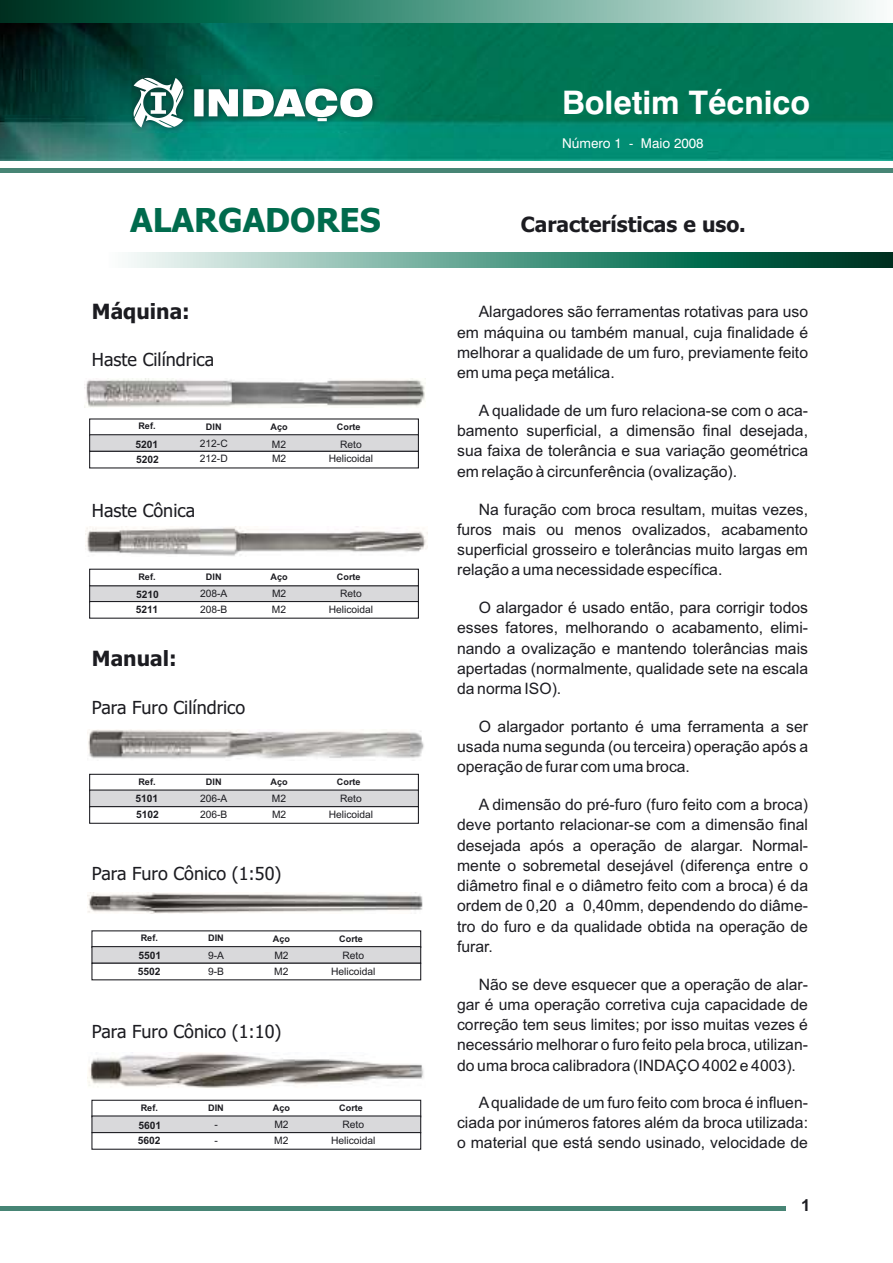
<style>
.page{position:relative;width:893px;height:1263px;background:#fff}
.page>*{position:absolute;margin:0;border:0;box-sizing:border-box;transform-origin:0 0}
.t1{font:700 33px "Tahoma";color:#006b4d}
.t2{font:700 32.4px "Swiss 721 BT";color:#fff}
.t3{font:700 21px "Tahoma";color:#1c1c21}
.t4{font:18px "Tahoma";color:#1c1c21}
.t5{font:700 16.5px "Arial";color:#1c1c21}
.t6{font:15.75px/20.2px "Arial";color:#1c1c21;text-align:justify}
.t7{font:13.5px "Swiss 721 BT";color:#fff}
.t8{font:10.2px/15.9px "Arial";color:#1c1c21;text-align:center}
.t9{font:700 10.2px/15.6px "Arial";color:#1c1c21}
.t10{font:700 9.15px "Arial";color:#1c1c21}
</style>
<div class="page">
<svg style="left:0;top:0;width:876px;height:23px;background:#5b9887"></svg>
<img style="left:0;top:23px;width:893px;height:137px">
<img style="left:133px;top:76px;width:246px;height:57px">
<svg style="left:134px;top:78px;width:239px;height:50px"></svg>
<div style="left:0;top:1206px;width:786px;height:5px;background:#478575"></div>
<svg style="left:128px;top:253px;width:765px;height:15px;background:#5b9887"></svg>
<hr style="left:0;top:168px;width:893px;height:4px;background:#478575">
<img style="left:86px;top:378px;width:339px;height:29px">
<svg style="left:89px;top:418px;width:330px;height:51px"></svg>
<img style="left:85px;top:527px;width:342px;height:29px">
<svg style="left:89px;top:568px;width:330px;height:51px"></svg>
<img style="left:87px;top:729px;width:337px;height:30px">
<svg style="left:89px;top:773px;width:330px;height:51px"></svg>
<img style="left:88px;top:892px;width:335px;height:21px">
<svg style="left:91px;top:930px;width:331px;height:51px"></svg>
<img style="left:87px;top:1052px;width:337px;height:36px">
<svg style="left:91px;top:1099px;width:331px;height:51px"></svg>
<h2 class="t2" style="left:562px;top:89px;width:250px">Boletim Técnico</h2>
<p class="t7" style="left:562px;top:137px;width:143px">Número 1 - Maio 2008</p>
<h1 class="t1" style="left:130px;top:207px;width:252px">ALARGADORES</h1>
<h3 class="t3" style="left:521px;top:216px;width:226px">Características e uso.</h3>
<h3 class="t3" style="left:92px;top:303px;width:99px">Máquina:</h3>
<p class="t4" style="left:92px;top:352px;width:124px">Haste Cilíndrica</p>
<p class="t10" style="left:138px;top:423px;width:19px">Ref.</p>
<p class="t10" style="left:206px;top:423px;width:17px">DIN</p>
<p class="t10" style="left:270px;top:423px;width:19px">Aço</p>
<p class="t10" style="left:337px;top:423px;width:25px">Corte</p>
<p class="t9" style="left:136px;top:452px;width:24px">5202</p>
<p class="t8" style="left:200px;top:452px;width:29px">212-D</p>
<p class="t8" style="left:272px;top:452px;width:16px">M2</p>
<p class="t8" style="left:329px;top:452px;width:46px">Helicoidal</p>
<p class="t9" style="left:136px;top:437px;width:24px">5201</p>
<p class="t8" style="left:200px;top:437px;width:29px">212-C</p>
<p class="t8" style="left:272px;top:437px;width:16px">M2</p>
<p class="t8" style="left:340px;top:437px;width:23px">Reto</p>
<p class="t4" style="left:92px;top:503px;width:105px">Haste Cônica</p>
<p class="t10" style="left:138px;top:573px;width:19px">Ref.</p>
<p class="t9" style="left:136px;top:587px;width:25px">5210<br>5211</p>
<h3 class="t3" style="left:92px;top:650px;width:86px">Manual:</h3>
<p class="t10" style="left:206px;top:573px;width:17px">DIN</p>
<p class="t8" style="left:200px;top:587px;width:29px">208-A</p>
<p class="t10" style="left:270px;top:573px;width:19px">Aço</p>
<p class="t8" style="left:272px;top:587px;width:16px">M2</p>
<p class="t8" style="left:200px;top:602px;width:29px">208-B</p>
<p class="t8" style="left:272px;top:603px;width:16px">M2</p>
<p class="t4" style="left:92px;top:701px;width:155px">Para Furo Cilíndrico</p>
<p class="t10" style="left:337px;top:573px;width:25px">Corte</p>
<p class="t8" style="left:329px;top:587px;width:46px">Reto<br>Helicoidal</p>
<p class="t10" style="left:138px;top:778px;width:19px">Ref.</p>
<p class="t10" style="left:206px;top:778px;width:17px">DIN</p>
<p class="t10" style="left:270px;top:778px;width:19px">Aço</p>
<p class="t10" style="left:337px;top:778px;width:25px">Corte</p>
<p class="t9" style="left:136px;top:807px;width:24px">5102</p>
<p class="t8" style="left:200px;top:807px;width:29px">206-B</p>
<p class="t8" style="left:272px;top:807px;width:16px">M2</p>
<p class="t8" style="left:329px;top:807px;width:46px">Helicoidal</p>
<p class="t9" style="left:136px;top:792px;width:24px">5101</p>
<p class="t8" style="left:200px;top:792px;width:29px">206-A</p>
<p class="t8" style="left:272px;top:792px;width:16px">M2</p>
<p class="t8" style="left:340px;top:792px;width:23px">Reto</p>
<p class="t4" style="left:92px;top:866px;width:191px">Para Furo Cônico (1:50)</p>
<p class="t10" style="left:141px;top:935px;width:19px">Ref.</p>
<p class="t9" style="left:138px;top:949px;width:25px">5501<br>5502</p>
<p class="t10" style="left:208px;top:935px;width:17px">DIN</p>
<p class="t8" style="left:208px;top:948px;width:17px">9-A</p>
<p class="t10" style="left:273px;top:935px;width:19px">Aço</p>
<p class="t8" style="left:274px;top:948px;width:16px">M2</p>
<p class="t8" style="left:208px;top:964px;width:17px">9-B</p>
<p class="t8" style="left:274px;top:964px;width:16px">M2</p>
<p class="t4" style="left:92px;top:1024px;width:191px">Para Furo Cônico (1:10)</p>
<p class="t10" style="left:141px;top:1104px;width:19px">Ref.</p>
<p class="t9" style="left:138px;top:1118px;width:25px">5601<br>5602</p>
<p class="t10" style="left:208px;top:1104px;width:17px">DIN</p>
<p class="t8" style="left:214px;top:1118px;width:5px">-</p>
<p class="t10" style="left:273px;top:1104px;width:19px">Aço</p>
<p class="t8" style="left:274px;top:1118px;width:16px">M2</p>
<p class="t8" style="left:214px;top:1133px;width:5px">-</p>
<p class="t8" style="left:274px;top:1134px;width:16px">M2</p>
<p class="t10" style="left:339px;top:935px;width:25px">Corte</p>
<p class="t8" style="left:331px;top:948px;width:46px">Reto<br>Helicoidal</p>
<p class="t10" style="left:339px;top:1104px;width:25px">Corte</p>
<p class="t8" style="left:331px;top:1118px;width:46px">Reto<br>Helicoidal</p>
<p class="t6" style="left:457px;top:303px;width:352px;text-indent:22px">Alargadores são ferramentas rotativas para uso em máquina ou também manual, cuja finalidade é melhorar a qualidade de um furo, previamente feito em uma peça metálica.</p>
<p class="t6" style="left:457px;top:402px;width:352px;text-indent:22px">A qualidade de um furo relaciona-se com o aca&shy;bamento superficial, a dimensão final desejada, sua faixa de tolerância e sua variação geométrica em relação à circunferência (ovalização).</p>
<p class="t6" style="left:457px;top:500px;width:352px;text-indent:22px">Na furação com broca resultam, muitas vezes, furos mais ou menos ovalizados, acabamento superficial grosseiro e tolerâncias muito largas em relação a uma necessidade específica.</p>
<p class="t6" style="left:457px;top:599px;width:352px;text-indent:22px">O alargador é usado então, para corrigir todos esses fatores, melhorando o acabamento, elimi&shy;nando a ovalização e mantendo tolerâncias mais apertadas (normalmente, qualidade sete na escala da norma ISO).</p>
<p class="t6" style="left:457px;top:718px;width:352px;text-indent:22px">O alargador portanto é uma ferramenta a ser usada numa segunda (ou terceira) operação após a operação de furar com uma broca.</p>
<p class="t6" style="left:457px;top:796px;width:352px;text-indent:22px">A dimensão do pré-furo (furo feito com a broca) deve portanto relacionar-se com a dimensão final desejada após a operação de alargar. Normal&shy;mente o sobremetal desejável (diferença entre o diâmetro final e o diâmetro feito com a broca) é da ordem de 0,20 a 0,40mm, dependendo do diâme&shy;tro do furo e da qualidade obtida na operação de furar.</p>
<p class="t6" style="left:457px;top:975px;width:352px;text-indent:22px">Não se deve esquecer que a operação de alar&shy;gar é uma operação corretiva cuja capacidade de correção tem seus limites; por isso muitas vezes é necessário melhorar o furo feito pela broca, utilizan&shy;do uma broca calibradora (INDAÇO 4002 e 4003).</p>
<p class="t6" style="left:457px;top:1093px;width:352px;text-indent:22px">Aqualidade de um furo feito com broca é influen&shy;ciada por inúmeros fatores além da broca utilizada: o material que está sendo usinado, velocidade de</p>
<p class="t5" style="left:801px;top:1199px;width:11px">1</p>
</div>
